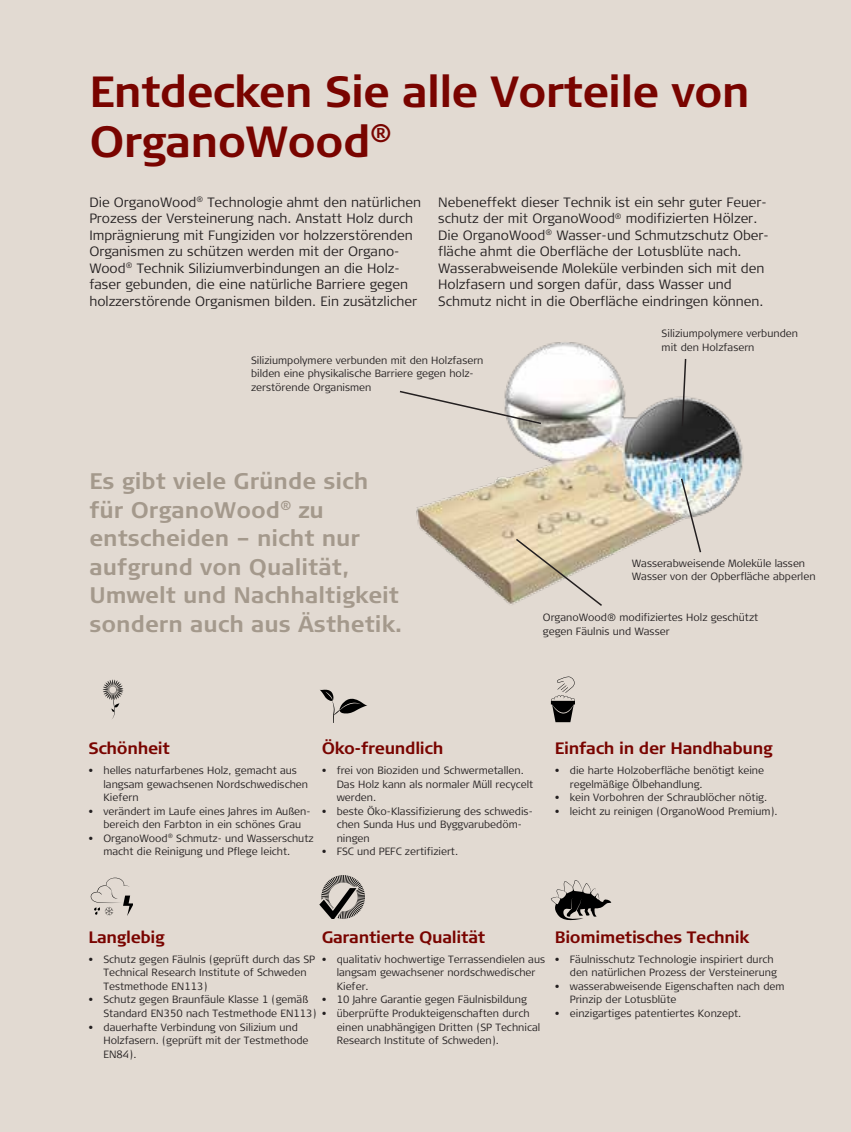
<style>
.page{position:relative;width:851px;height:1132px;background:#fff}
.page>*{position:absolute;margin:0;border:0;box-sizing:border-box;transform-origin:0 0}
.t1{font:700 43.5px/49.5px "Signa Column";letter-spacing:-.02em;color:#790400}
.t2{font:700 22.5px/28.5px "Signa Column";color:#a4998c}
.t3{font:700 16.5px "Signa Column";letter-spacing:-.02em;color:#790400}
.t4{font:300 13.5px/16.5px "Signa Column";color:#231f20}
.t5{font:300 10.5px/13.5px "Signa Column";color:#231f20}
</style>
<div class="page">
<div style="left:1px;top:0;width:849px;height:1131px;background:#dfd6cd"></div>
<svg style="left:91px;top:877px;width:41px;height:38px"></svg>
<svg style="left:103px;top:679px;width:20px;height:40px"></svg>
<svg style="left:551px;top:880px;width:60px;height:39px"></svg>
<svg style="left:320px;top:689px;width:47px;height:33px"></svg>
<svg style="left:551px;top:676px;width:24px;height:46px"></svg>
<svg style="left:319px;top:875px;width:46px;height:43px"></svg>
<img style="left:0;top:566px;width:1px;height:282px">
<img style="left:0;top:848px;width:1px;height:283px">
<img style="left:0;top:0;width:1px;height:566px">
<img style="left:416px;top:342px;width:327px;height:262px">
<svg style="left:400px;top:389px;width:142px;height:36px"></svg>
<svg style="left:514px;top:537px;width:89px;height:69px"></svg>
<svg style="left:680px;top:357px;width:7px;height:70px"></svg>
<svg style="left:679px;top:477px;width:23px;height:77px"></svg>
<p class="t1" style="left:89px;top:67px;width:662px">Entdecken Sie alle Vorteile von<br>OrganoWood<sup>®</sup></p>
<p class="t4" style="left:89px;top:194px;width:333px">Die OrganoWood<sup>®</sup> Technologie ahmt den natürlichen Prozess der Versteinerung nach. Anstatt Holz durch Imprägnierung mit Fungiziden vor holzzerstörenden Organismen zu schützen werden mit der Organo-</p>
<p class="t4" style="left:89px;top:260px;width:329px">Wood<sup>®</sup> Technik Siliziumverbindungen an die Holz&shy;faser gebunden, die eine natürliche Barriere gegen holzzerstörende Organismen bilden. Ein zusätzlicher</p>
<p class="t4" style="left:438px;top:194px;width:332px">Nebeneffekt dieser Technik ist ein sehr guter Feuer&shy;schutz der mit OrganoWood<sup>®</sup> modifizierten Hölzer.<br>Die OrganoWood<sup>®</sup> Wasser-und Schmutzschutz Ober&shy;fläche ahmt die Oberfläche der Lotusblüte nach.<br>Wasserabweisende Moleküle verbinden sich mit den Holzfasern und sorgen dafür, dass Wasser und</p>
<p class="t4" style="left:438px;top:293px;width:327px">Schmutz nicht in die Oberfläche eindringen können.</p>
<p class="t5" style="left:251px;top:353px;width:234px">Siliziumpolymere verbunden mit den Holzfasern bilden eine physikalische Barriere gegen holz&shy;zerstörende Organismen</p>
<p class="t2" style="left:89px;top:467px;width:314px">Es gibt viele Gründe sich für OrganoWood<sup>®</sup> zu entscheiden – nicht nur aufgrund von Qualität,<br>Umwelt und Nachhaltigkeit sondern auch aus Ästhetik.</p>
<p class="t5" style="left:661px;top:327px;width:138px">Siliziumpolymere verbunden</p>
<p class="t5" style="left:661px;top:340px;width:94px">mit den Holzfasern</p>
<p class="t5" style="left:631px;top:556px;width:175px">Wasserabweisende Moleküle lassen</p>
<p class="t5" style="left:631px;top:569px;width:185px">Wasser von der Opberfläche abperlen</p>
<p class="t5" style="left:543px;top:611px;width:217px">OrganoWood® modifiziertes Holz geschützt gegen Fäulnis und Wasser</p>
<p class="t3" style="left:88px;top:738px;width:83px">Schönheit</p>
<p class="t3" style="left:321px;top:738px;width:123px">Öko-freundlich</p>
<p class="t3" style="left:554px;top:738px;width:219px">Einfach in der Handhabung</p>
<p class="t5" style="left:88px;top:763px;width:210px">• helles naturfarbenes Holz, gemacht aus</p>
<p class="t5" style="left:103px;top:776px;width:206px">langsam gewachsenen Nordschwedischen</p>
<p class="t5" style="left:103px;top:790px;width:37px">Kiefern</p>
<p class="t5" style="left:88px;top:803px;width:224px">• verändert im Laufe eines Jahres im Außen-</p>
<p class="t5" style="left:103px;top:817px;width:199px">bereich den Farbton in ein schönes Grau</p>
<p class="t5" style="left:88px;top:830px;width:227px">• OrganoWood<sup>®</sup> Schmutz- und Wasserschutz</p>
<p class="t5" style="left:103px;top:844px;width:188px">macht die Reinigung und Pflege leicht.</p>
<p class="t5" style="left:321px;top:763px;width:204px">• frei von Bioziden und Schwermetallen.</p>
<p class="t5" style="left:336px;top:776px;width:198px">Das Holz kann als normaler Müll recycelt</p>
<p class="t5" style="left:336px;top:790px;width:41px">werden.</p>
<p class="t5" style="left:321px;top:803px;width:213px">• beste Öko-Klassifizierung des schwedis-</p>
<p class="t5" style="left:336px;top:817px;width:187px">chen Sunda Hus und Byggvarubedöm-</p>
<p class="t5" style="left:336px;top:830px;width:34px">ningen</p>
<p class="t5" style="left:321px;top:844px;width:138px">• FSC und PEFC zertifiziert.</p>
<p class="t5" style="left:554px;top:763px;width:211px">• die harte Holzoberfläche benötigt keine</p>
<p class="t5" style="left:569px;top:776px;width:134px">regelmäßige Ölbehandlung.</p>
<p class="t5" style="left:554px;top:790px;width:214px">• kein Vorbohren der Schraublöcher nötig.</p>
<p class="t5" style="left:554px;top:803px;width:224px">• leicht zu reinigen (OrganoWood Premium).</p>
<p class="t3" style="left:88px;top:926px;width:78px">Langlebig</p>
<p class="t3" style="left:321px;top:926px;width:165px">Garantierte Qualität</p>
<p class="t3" style="left:554px;top:926px;width:196px">Biomimetisches Technik</p>
<p class="t5" style="left:88px;top:952px;width:228px">• Schutz gegen Fäulnis (geprüft durch das SP</p>
<p class="t5" style="left:103px;top:965px;width:204px">Technical Research Institute of Schweden</p>
<p class="t5" style="left:103px;top:979px;width:106px">Testmethode EN113)</p>
<p class="t5" style="left:88px;top:992px;width:221px">• Schutz gegen Braunfäule Klasse 1 (gemäß</p>
<p class="t5" style="left:103px;top:1006px;width:215px">Standard EN350 nach Testmethode EN113)</p>
<p class="t5" style="left:88px;top:1019px;width:211px">• dauerhafte Verbindung von Silizium und</p>
<p class="t5" style="left:103px;top:1033px;width:206px">Holzfasern. (geprüft mit der Testmethode</p>
<p class="t5" style="left:103px;top:1046px;width:35px">EN84).</p>
<p class="t5" style="left:321px;top:952px;width:225px">• qualitativ hochwertige Terrassendielen aus</p>
<p class="t5" style="left:336px;top:965px;width:200px">langsam gewachsener nordschwedischer</p>
<p class="t5" style="left:336px;top:979px;width:34px">Kiefer.</p>
<p class="t5" style="left:321px;top:992px;width:207px">• 10 Jahre Garantie gegen Fäulnisbildung</p>
<p class="t5" style="left:321px;top:1006px;width:209px">• überprüfte Produkteigenschaften durch</p>
<p class="t5" style="left:336px;top:1019px;width:205px">einen unabhängigen Dritten (SP Technical</p>
<p class="t5" style="left:336px;top:1033px;width:164px">Research Institute of Schweden).</p>
<p class="t5" style="left:554px;top:952px;width:220px">• Fäulnisschutz Technologie inspiriert durch</p>
<p class="t5" style="left:569px;top:965px;width:208px">den natürlichen Prozess der Versteinerung</p>
<p class="t5" style="left:554px;top:979px;width:231px">• wasserabweisende Eigenschaften nach dem</p>
<p class="t5" style="left:569px;top:992px;width:108px">Prinzip der Lotusblüte</p>
<p class="t5" style="left:554px;top:1006px;width:188px">• einzigartiges patentiertes Konzept.</p>
</div>
